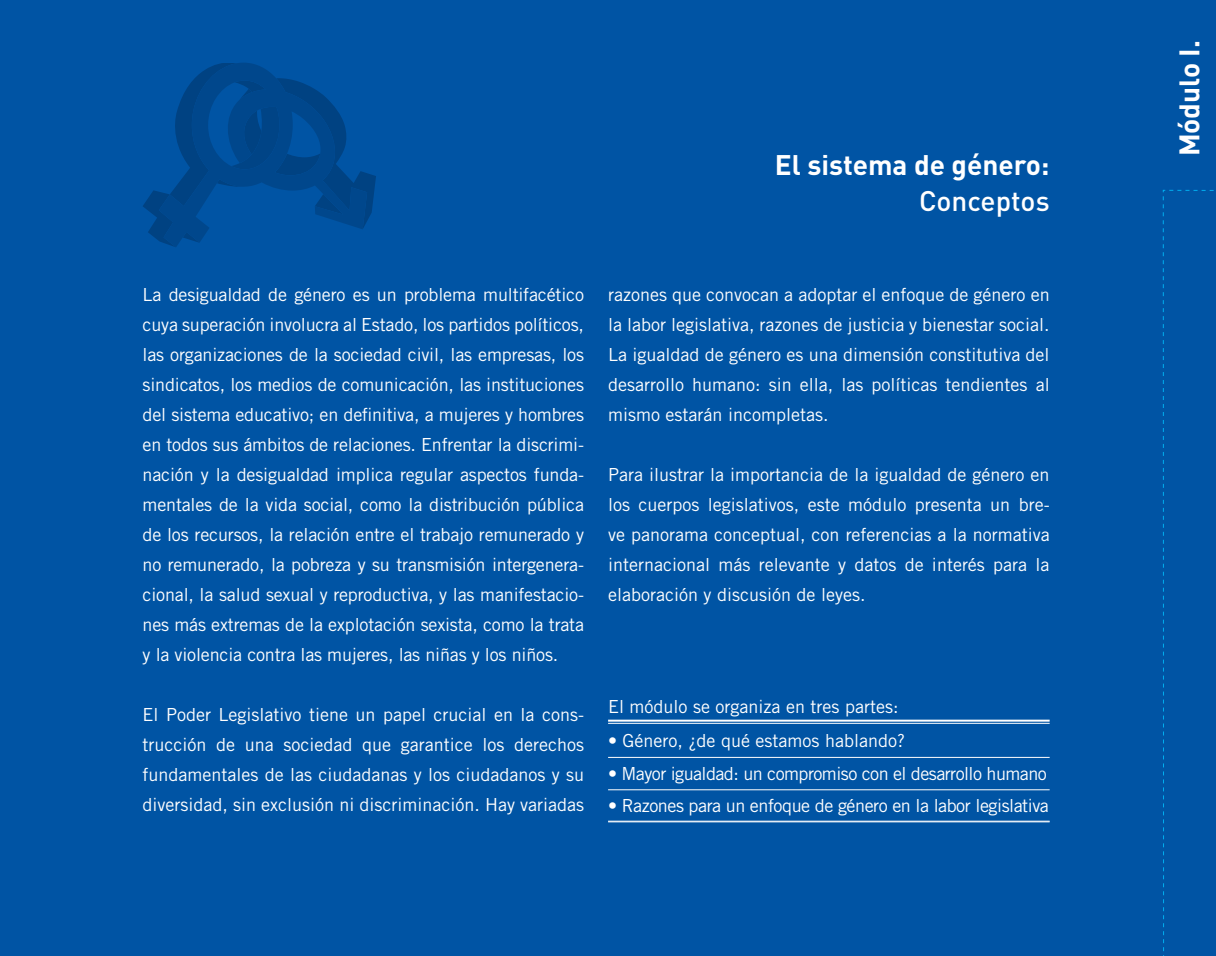
<style>
.page{position:relative;width:1216px;height:956px;background:#0054a4}
.page>*{position:absolute;margin:0;border:0;box-sizing:border-box;transform-origin:0 0}
.t1{font:700 28px "DIN";color:#fff}
.t2{font:500 28px "DIN";color:#fff}
.t3{font:18px/30px "Trade Gothic LT Std";color:#fff;text-align:justify}
.t4{font:18px "Trade Gothic LT Std";letter-spacing:-.025em;color:#fff}
.t5{font:18px "Trade Gothic LT Std";letter-spacing:-.03em;color:#fff}
</style>
<div class="page">
<hr style="left:608px;top:757px;width:442px;height:1px;background:#fff">
<hr style="left:608px;top:789px;width:442px;height:1px;background:#fff">
<hr style="left:608px;top:821px;width:442px;height:1px;background:#fff">
<hr style="left:608px;top:822px;width:442px;height:1px;background:#fff">
<hr style="left:608px;top:720px;width:442px;height:2px;background:#fff">
<hr style="left:608px;top:723px;width:442px;height:1px;background:#fff">
<svg style="left:143px;top:63px;width:233px;height:184px"></svg>
<hr style="left:1147px;top:0;width:30px;height:1px;background:#000">
<hr style="left:1147px;top:955px;width:30px;height:1px;background:#000">
<svg style="left:1163px;top:190px;width:51px;height:766px"></svg>
<h1 class="t1" style="left:775px;top:147px;width:276px">El sistema de género:</h1>
<h1 class="t2" style="left:919px;top:183px;width:132px">Conceptos</h1>
<p class="t3" style="left:143px;top:279px;width:443px">La desigualdad de género es un problema multifacético cuya superación involucra al Estado, los partidos políticos, las organizaciones de la sociedad civil, las empresas, los sindicatos, los medios de comunicación, las instituciones del sistema educativo; en definitiva, a mujeres y hombres en todos sus ámbitos de relaciones. Enfrentar la discrimi&shy;nación y la desigualdad implica regular aspectos funda&shy;mentales de la vida social, como la distribución pública de los recursos, la relación entre el trabajo remunerado y no remunerado, la pobreza y su transmisión intergenera&shy;cional, la salud sexual y reproductiva, y las manifestacio&shy;nes más extremas de la explotación sexista, como la trata y la violencia contra las mujeres, las niñas y los niños.</p>
<p class="t3" style="left:143px;top:699px;width:443px">El Poder Legislativo tiene un papel crucial en la cons&shy;trucción de una sociedad que garantice los derechos fundamentales de las ciudadanas y los ciudadanos y su diversidad, sin exclusión ni discriminación. Hay variadas</p>
<p class="t3" style="left:608px;top:279px;width:443px">razones que convocan a adoptar el enfoque de género en la labor legislativa, razones de justicia y bienestar social.<br>La igualdad de género es una dimensión constitutiva del desarrollo humano: sin ella, las políticas tendientes al mismo estarán incompletas.</p>
<p class="t3" style="left:608px;top:459px;width:443px">Para ilustrar la importancia de la igualdad de género en los cuerpos legislativos, este módulo presenta un bre&shy;ve panorama conceptual, con referencias a la normativa internacional más relevante y datos de interés para la elaboración y discusión de leyes.</p>
<p class="t3" style="left:608px;top:691px;width:292px">El módulo se organiza en tres partes:</p>
<p class="t3" style="left:608px;top:725px;width:298px">• Género, ¿de qué estamos hablando?</p>
<p class="t5" style="left:608px;top:763px;width:440px">• Mayor igualdad: un compromiso con el desarrollo humano</p>
<p class="t4" style="left:608px;top:795px;width:442px">• Razones para un enfoque de género en la labor legislativa</p>
<h1 class="t1" style="left:1171px;top:156px;width:118px;rotate:-90deg">Módulo I.</h1>
</div>
